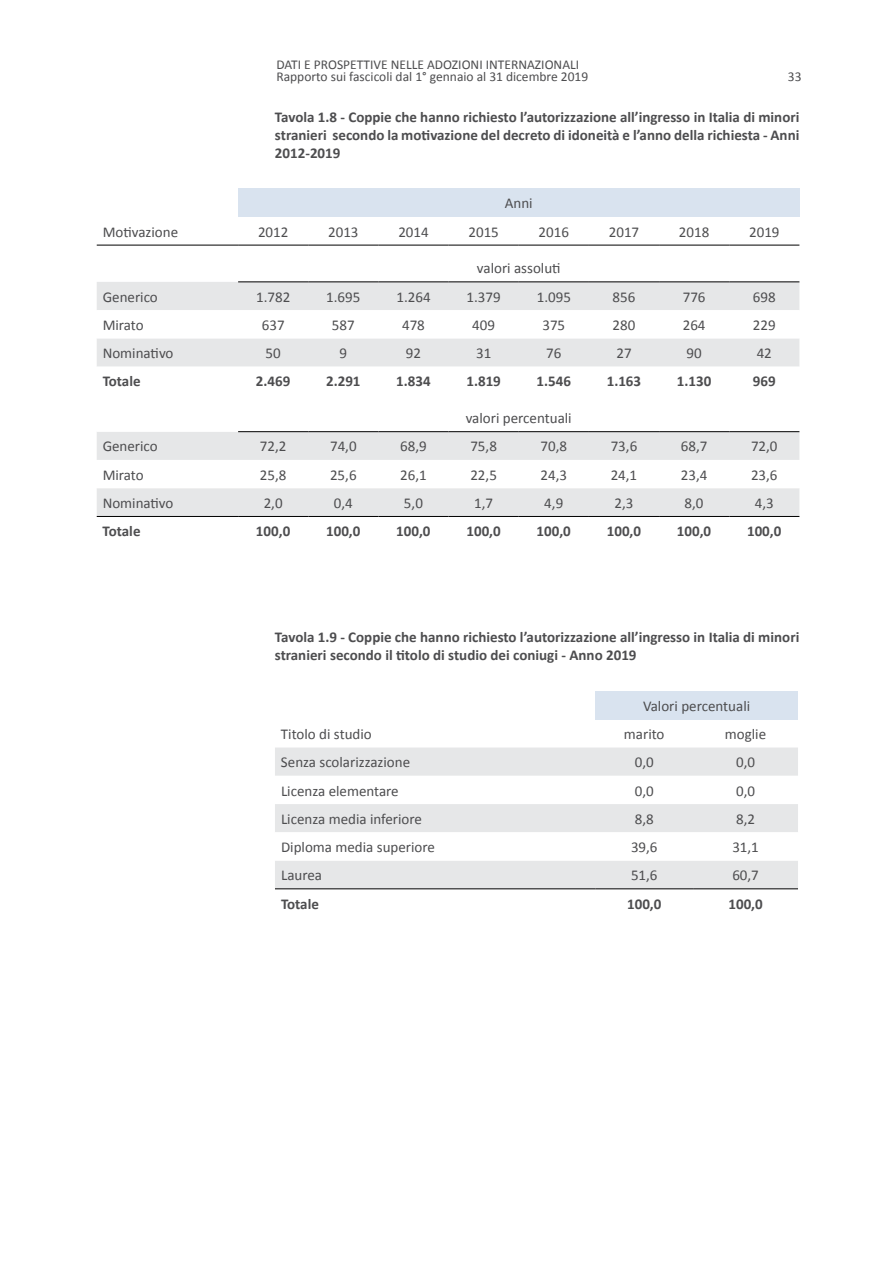
<style>
.page{position:relative;width:893px;height:1263px;background:#fff}
.page>*{position:absolute;margin:0;border:0;box-sizing:border-box;transform-origin:0 0}
.t1{font:15px "Calibri";color:#4d4d4f}
.t2{font:700 15px/18px "Calibri";color:#4d4d4f;text-align:justify}
.t3{font:13.5px/12px "Calibri";color:#4d4d4f}
</style>
<div class="page">
<div style="left:238px;top:189px;width:561px;height:28px;background:#d9e3ef"></div>
<div style="left:97px;top:282px;width:702px;height:28px;background:#e6e7e8"></div>
<svg style="left:97px;top:339px;width:702px;height:177px"></svg>
<hr style="left:97px;top:245px;width:141px;height:1px;background:#000">
<hr style="left:238px;top:245px;width:70px;height:1px;background:#000">
<hr style="left:308px;top:245px;width:70px;height:1px;background:#000">
<hr style="left:378px;top:245px;width:71px;height:1px;background:#000">
<hr style="left:449px;top:245px;width:70px;height:1px;background:#000">
<hr style="left:519px;top:245px;width:70px;height:1px;background:#000">
<hr style="left:589px;top:245px;width:70px;height:1px;background:#000">
<hr style="left:659px;top:245px;width:70px;height:1px;background:#000">
<hr style="left:729px;top:245px;width:70px;height:1px;background:#000">
<hr style="left:238px;top:282px;width:70px;height:1px;background:#000">
<hr style="left:308px;top:282px;width:70px;height:1px;background:#000">
<hr style="left:378px;top:282px;width:71px;height:1px;background:#000">
<hr style="left:449px;top:282px;width:70px;height:1px;background:#000">
<hr style="left:519px;top:282px;width:70px;height:1px;background:#000">
<hr style="left:589px;top:282px;width:70px;height:1px;background:#000">
<hr style="left:659px;top:282px;width:70px;height:1px;background:#000">
<hr style="left:729px;top:282px;width:70px;height:1px;background:#000">
<hr style="left:97px;top:516px;width:141px;height:1px;background:#000">
<hr style="left:238px;top:516px;width:70px;height:1px;background:#000">
<hr style="left:308px;top:516px;width:70px;height:1px;background:#000">
<hr style="left:378px;top:516px;width:71px;height:1px;background:#000">
<hr style="left:449px;top:516px;width:70px;height:1px;background:#000">
<hr style="left:519px;top:516px;width:70px;height:1px;background:#000">
<hr style="left:589px;top:516px;width:70px;height:1px;background:#000">
<hr style="left:659px;top:516px;width:70px;height:1px;background:#000">
<hr style="left:729px;top:516px;width:70px;height:1px;background:#000">
<hr style="left:238px;top:431px;width:70px;height:1px;background:#000">
<hr style="left:308px;top:431px;width:70px;height:1px;background:#000">
<hr style="left:378px;top:431px;width:71px;height:1px;background:#000">
<hr style="left:449px;top:431px;width:70px;height:1px;background:#000">
<hr style="left:519px;top:431px;width:70px;height:1px;background:#000">
<hr style="left:589px;top:431px;width:70px;height:1px;background:#000">
<hr style="left:659px;top:431px;width:70px;height:1px;background:#000">
<hr style="left:729px;top:431px;width:70px;height:1px;background:#000">
<div style="left:595px;top:691px;width:203px;height:28px;background:#d9e3ef"></div>
<div style="left:275px;top:747px;width:523px;height:29px;background:#e6e7e8"></div>
<svg style="left:275px;top:804px;width:523px;height:86px;fill:#e6e7e8"></svg>
<hr style="left:275px;top:888px;width:320px;height:1px;background:#000">
<hr style="left:595px;top:888px;width:98px;height:1px;background:#000">
<hr style="left:693px;top:888px;width:105px;height:1px;background:#000">
<p class="t3" style="left:276px;top:58px;width:313px">DATI E PROSPETTIVE NELLE ADOZIONI INTERNAZIONALI<br>Rapporto sui fascicoli dal 1° gennaio al 31 dicembre 2019</p>
<p class="t2" style="left:275px;top:108px;width:526px">Tavola 1.8 - Coppie che hanno richiesto l’autorizzazione all’ingresso in Italia di minori stranieri secondo la motivazione del decreto di idoneità e l’anno della richiesta - Anni 2012-2019</p>
<p class="t3" style="left:788px;top:70px;width:15px">33</p>
<p class="t1" style="left:505px;top:194px;width:29px">Anni</p>
<p class="t1" style="left:103px;top:222px;width:77px">Motivazione</p>
<p class="t1" style="left:258px;top:222px;width:32px">2012</p>
<p class="t1" style="left:328px;top:222px;width:32px">2013</p>
<p class="t1" style="left:398px;top:222px;width:32px">2014</p>
<p class="t1" style="left:468px;top:222px;width:32px">2015</p>
<p class="t1" style="left:539px;top:222px;width:32px">2016</p>
<p class="t1" style="left:609px;top:222px;width:32px">2017</p>
<p class="t1" style="left:679px;top:222px;width:32px">2018</p>
<p class="t1" style="left:749px;top:222px;width:32px">2019</p>
<p class="t1" style="left:477px;top:259px;width:85px">valori assoluti</p>
<p class="t1" style="left:103px;top:287px;width:57px">Generico</p>
<p class="t1" style="left:256px;top:287px;width:36px">1.782</p>
<p class="t1" style="left:326px;top:287px;width:36px">1.695</p>
<p class="t1" style="left:396px;top:287px;width:36px">1.264</p>
<p class="t1" style="left:467px;top:287px;width:36px">1.379</p>
<p class="t1" style="left:537px;top:287px;width:36px">1.095</p>
<p class="t1" style="left:613px;top:287px;width:24px">856</p>
<p class="t1" style="left:683px;top:287px;width:24px">776</p>
<p class="t1" style="left:753px;top:287px;width:24px">698</p>
<p class="t1" style="left:103px;top:316px;width:43px">Mirato</p>
<p class="t1" style="left:262px;top:316px;width:24px">637</p>
<p class="t1" style="left:332px;top:316px;width:24px">587</p>
<p class="t1" style="left:402px;top:316px;width:24px">478</p>
<p class="t1" style="left:472px;top:316px;width:24px">409</p>
<p class="t1" style="left:542px;top:316px;width:24px">375</p>
<p class="t1" style="left:613px;top:316px;width:24px">280</p>
<p class="t1" style="left:683px;top:316px;width:24px">264</p>
<p class="t1" style="left:753px;top:316px;width:24px">229</p>
<p class="t1" style="left:103px;top:344px;width:72px">Nominativo</p>
<p class="t1" style="left:266px;top:344px;width:17px">50</p>
<p class="t1" style="left:340px;top:344px;width:9px">9</p>
<p class="t1" style="left:406px;top:344px;width:17px">92</p>
<p class="t1" style="left:476px;top:344px;width:17px">31</p>
<p class="t1" style="left:546px;top:344px;width:17px">76</p>
<p class="t1" style="left:616px;top:344px;width:17px">27</p>
<p class="t1" style="left:686px;top:344px;width:17px">90</p>
<p class="t1" style="left:757px;top:344px;width:17px">42</p>
<p class="t2" style="left:103px;top:372px;width:39px">Totale</p>
<p class="t2" style="left:256px;top:372px;width:36px">2.469</p>
<p class="t2" style="left:326px;top:372px;width:36px">2.291</p>
<p class="t2" style="left:396px;top:372px;width:36px">1.834</p>
<p class="t2" style="left:466px;top:372px;width:36px">1.819</p>
<p class="t2" style="left:537px;top:372px;width:36px">1.546</p>
<p class="t2" style="left:607px;top:372px;width:36px">1.163</p>
<p class="t2" style="left:677px;top:372px;width:36px">1.130</p>
<p class="t2" style="left:753px;top:372px;width:24px">969</p>
<p class="t1" style="left:466px;top:409px;width:108px">valori percentuali</p>
<p class="t1" style="left:103px;top:437px;width:57px">Generico</p>
<p class="t1" style="left:260px;top:437px;width:28px">72,2</p>
<p class="t1" style="left:330px;top:437px;width:28px">74,0</p>
<p class="t1" style="left:400px;top:437px;width:28px">68,9</p>
<p class="t1" style="left:470px;top:437px;width:28px">75,8</p>
<p class="t1" style="left:540px;top:437px;width:28px">70,8</p>
<p class="t1" style="left:611px;top:437px;width:28px">73,6</p>
<p class="t1" style="left:681px;top:437px;width:28px">68,7</p>
<p class="t1" style="left:751px;top:437px;width:28px">72,0</p>
<p class="t1" style="left:103px;top:465px;width:43px">Mirato</p>
<p class="t1" style="left:260px;top:465px;width:28px">25,8</p>
<p class="t1" style="left:330px;top:465px;width:28px">25,6</p>
<p class="t1" style="left:400px;top:465px;width:28px">26,1</p>
<p class="t1" style="left:470px;top:465px;width:28px">22,5</p>
<p class="t1" style="left:540px;top:465px;width:28px">24,3</p>
<p class="t1" style="left:611px;top:465px;width:28px">24,1</p>
<p class="t1" style="left:681px;top:465px;width:28px">23,4</p>
<p class="t1" style="left:751px;top:465px;width:28px">23,6</p>
<p class="t1" style="left:103px;top:494px;width:72px">Nominativo</p>
<p class="t1" style="left:264px;top:494px;width:20px">2,0</p>
<p class="t1" style="left:334px;top:494px;width:20px">0,4</p>
<p class="t1" style="left:404px;top:494px;width:20px">5,0</p>
<p class="t1" style="left:474px;top:494px;width:20px">1,7</p>
<p class="t1" style="left:544px;top:494px;width:20px">4,9</p>
<p class="t1" style="left:614px;top:494px;width:20px">2,3</p>
<p class="t1" style="left:685px;top:494px;width:20px">8,0</p>
<p class="t1" style="left:755px;top:494px;width:20px">4,3</p>
<p class="t2" style="left:103px;top:522px;width:39px">Totale</p>
<p class="t2" style="left:256px;top:522px;width:36px">100,0</p>
<p class="t2" style="left:326px;top:522px;width:36px">100,0</p>
<p class="t2" style="left:396px;top:522px;width:36px">100,0</p>
<p class="t2" style="left:466px;top:522px;width:36px">100,0</p>
<p class="t2" style="left:537px;top:522px;width:36px">100,0</p>
<p class="t2" style="left:607px;top:522px;width:36px">100,0</p>
<p class="t2" style="left:677px;top:522px;width:36px">100,0</p>
<p class="t2" style="left:747px;top:522px;width:36px">100,0</p>
<p class="t2" style="left:275px;top:628px;width:526px">Tavola 1.9 - Coppie che hanno richiesto l’autorizzazione all’ingresso in Italia di minori stranieri secondo il titolo di studio dei coniugi - Anno 2019</p>
<p class="t1" style="left:643px;top:696px;width:109px">Valori percentuali</p>
<p class="t1" style="left:281px;top:725px;width:92px">Titolo di studio</p>
<p class="t1" style="left:624px;top:725px;width:42px">marito</p>
<p class="t1" style="left:725px;top:725px;width:43px">moglie</p>
<p class="t1" style="left:281px;top:753px;width:131px">Senza scolarizzazione</p>
<p class="t1" style="left:635px;top:753px;width:20px">0,0</p>
<p class="t1" style="left:736px;top:753px;width:20px">0,0</p>
<p class="t1" style="left:281px;top:781px;width:119px">Licenza elementare</p>
<p class="t1" style="left:635px;top:781px;width:20px">0,0</p>
<p class="t1" style="left:736px;top:781px;width:20px">0,0</p>
<p class="t1" style="left:281px;top:809px;width:143px">Licenza media inferiore</p>
<p class="t1" style="left:635px;top:809px;width:20px">8,8</p>
<p class="t1" style="left:736px;top:809px;width:20px">8,2</p>
<p class="t1" style="left:281px;top:838px;width:155px">Diploma media superiore</p>
<p class="t1" style="left:631px;top:838px;width:28px">39,6</p>
<p class="t1" style="left:732px;top:838px;width:28px">31,1</p>
<p class="t1" style="left:281px;top:866px;width:43px">Laurea</p>
<p class="t1" style="left:631px;top:866px;width:28px">51,6</p>
<p class="t1" style="left:732px;top:866px;width:28px">60,7</p>
<p class="t2" style="left:281px;top:895px;width:39px">Totale</p>
<p class="t2" style="left:627px;top:895px;width:36px">100,0</p>
<p class="t2" style="left:728px;top:895px;width:36px">100,0</p>
</div>
